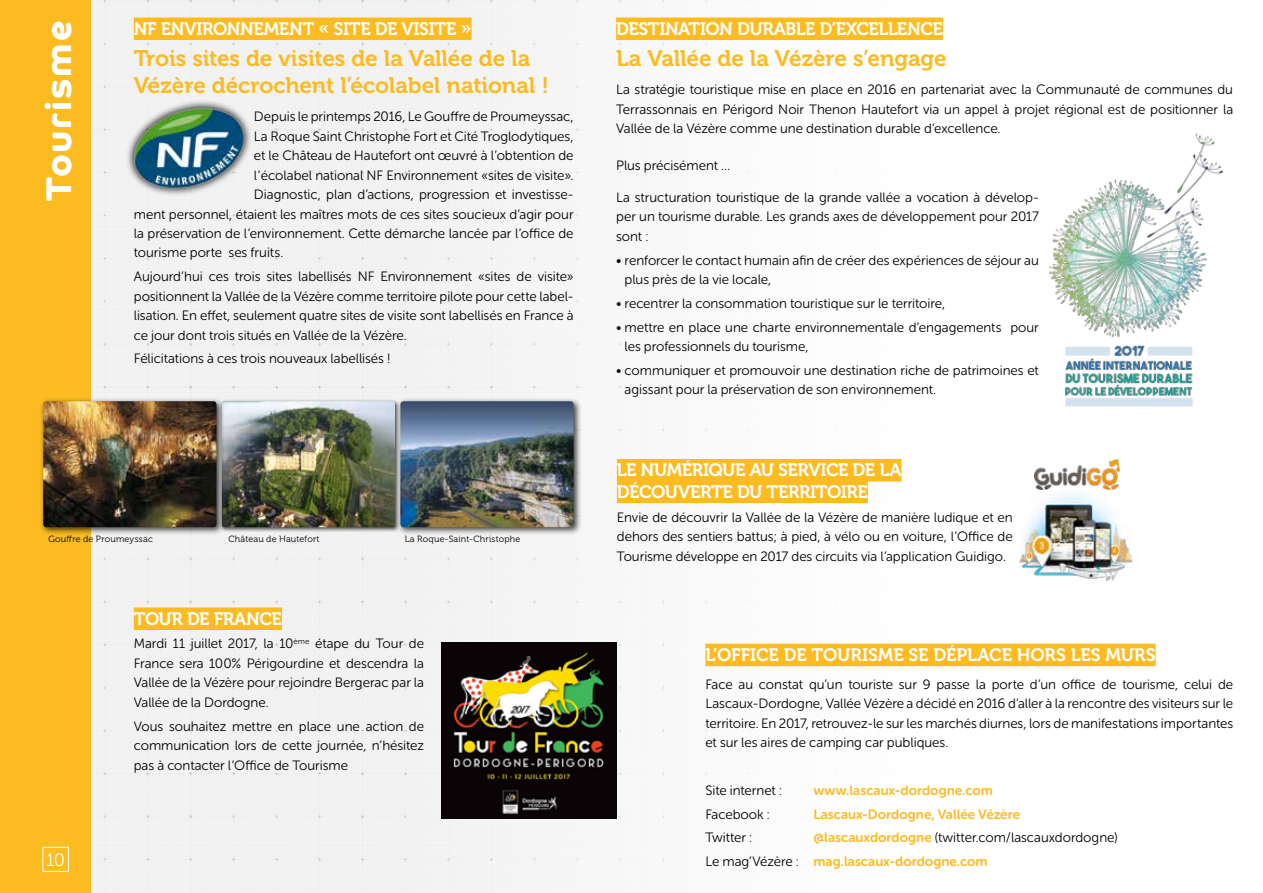
<style>
.page{position:relative;width:1263px;height:893px;background:#fff}
.page>*{position:absolute;margin:0;border:0;box-sizing:border-box;transform-origin:0 0}
.t1{font:700 36px "Co Headline";letter-spacing:.05em;color:#fff}
.t2{font:22.5px/27px "Museo 700";letter-spacing:-.005em;color:#fbbb21}
.t3{font:18px/21.6px "Museo 700";letter-spacing:-.02em;color:#fff}
.t4{font:18px "Museo Sans Rounded 300";color:#fff}
.t5{font:13.5px/19.5px "Museo Sans Rounded 300";color:#000;text-align:justify}
.t6{font:13.5px "Museo Sans Rounded 700";color:#fbbb21}
.t7{font:9px "Museo 300";letter-spacing:.02em;color:#000}
.s1{font-family:"Museo Sans Rounded 700";color:#fbbb21}
.s2{font-family:"Museo Sans Rounded 300";color:#000}
</style>
<div class="page">
<img style="left:92px;top:0;width:890px;height:893px">
<div style="left:0;top:0;width:90px;height:893px;background:#fbbb21"></div>
<div style="left:43px;top:847px;width:26px;height:25px;border:1px solid #fff"></div>
<div style="left:134px;top:18px;width:338px;height:22px;background:#fbbb21"></div>
<div style="left:134px;top:607px;width:148px;height:23px;background:#fbbb21"></div>
<div style="left:616px;top:18px;width:327px;height:22px;background:#fbbb21"></div>
<div style="left:617px;top:459px;width:284px;height:22px;background:#fbbb21"></div>
<div style="left:617px;top:481px;width:251px;height:22px;background:#fbbb21"></div>
<div style="left:220px;top:399px;width:180px;height:134px;background:#000;opacity:.75"></div>
<img style="left:225px;top:401px;width:170px;height:126px">
<div style="left:39px;top:397px;width:186px;height:138px;background:#000;opacity:.75"></div>
<img style="left:43px;top:401px;width:173px;height:126px">
<div style="left:396px;top:397px;width:186px;height:138px;background:#000;opacity:.75"></div>
<img style="left:400px;top:401px;width:174px;height:126px">
<div style="left:125px;top:99px;width:127px;height:98px;background:#000;opacity:.75"></div>
<img style="left:134px;top:107px;width:111px;height:83px">
<img style="left:1049px;top:133px;width:174px;height:274px">
<img style="left:441px;top:643px;width:176px;height:175px">
<img style="left:1020px;top:493px;width:113px;height:88px">
<img style="left:1034px;top:459px;width:85px;height:31px">
<div style="left:705px;top:644px;width:451px;height:22px;background:#fbbb21"></div>
<h1 class="t1" style="left:38px;top:201px;width:181px;rotate:-90deg">Tourisme</h1>
<h3 class="t3" style="left:134px;top:18px;width:339px">NF ENVIRONNEMENT « SITE DE VISITE »</h3>
<h2 class="t2" style="left:134px;top:45px;width:416px">Trois sites de visites de la Vallée de la<br>Vézère décrochent l’écolabel national !</h2>
<p class="t5" style="left:254px;top:107px;width:321px">Depuis le printemps 2016, Le Gouffre de Proumeyssac,</p>
<p class="t5" style="left:254px;top:126px;width:321px">La Roque Saint Christophe Fort et Cité Troglodytiques,</p>
<p class="t5" style="left:254px;top:146px;width:321px">et le Château de Hautefort ont œuvré à l’obtention de</p>
<p class="t5" style="left:254px;top:165px;width:321px">l’écolabel national NF Environnement «sites de visite».</p>
<p class="t5" style="left:254px;top:185px;width:321px">Diagnostic, plan d’actions, progression et investisse-</p>
<p class="t5" style="left:134px;top:204px;width:441px">ment personnel, étaient les maîtres mots de ces sites soucieux d’agir pour</p>
<p class="t5" style="left:134px;top:224px;width:441px">la préservation de l’environnement. Cette démarche lancée par l’office de</p>
<p class="t5" style="left:134px;top:243px;width:151px">tourisme porte ses fruits.</p>
<p class="t5" style="left:134px;top:267px;width:441px">Aujourd’hui ces trois sites labellisés NF Environnement «sites de visite» positionnent la Vallée de la Vézère comme territoire pilote pour cette label&shy;lisation. En effet, seulement quatre sites de visite sont labellisés en France à ce jour dont trois situés en Vallée de la Vézère.</p>
<p class="t5" style="left:134px;top:349px;width:258px">Félicitations à ces trois nouveaux labellisés !</p>
<p class="t7" style="left:48px;top:534px;width:106px">Gouffre de Proumeyssac</p>
<p class="t7" style="left:228px;top:534px;width:93px">Château de Hautefort</p>
<p class="t7" style="left:405px;top:534px;width:117px">La Roque-Saint-Christophe</p>
<h3 class="t4" style="left:46px;top:850px;width:20px">10</h3>
<h3 class="t3" style="left:134px;top:608px;width:150px">TOUR DE FRANCE</h3>
<p class="t5" style="left:134px;top:634px;width:292px">Mardi 11 juillet 2017, la 10<sup>ème</sup> étape du Tour de France sera 100% Périgourdine et descendra la Vallée de la Vézère pour rejoindre Bergerac par la Vallée de la Dordogne.</p>
<p class="t5" style="left:134px;top:716px;width:292px">Vous souhaitez mettre en place une action de communication lors de cette journée, n’hésitez pas à contacter l’Office de Tourisme</p>
<h3 class="t3" style="left:616px;top:18px;width:328px">DESTINATION DURABLE D’EXCELLENCE</h3>
<h2 class="t2" style="left:616px;top:45px;width:332px">La Vallée de la Vézère s’engage</h2>
<p class="t5" style="left:616px;top:80px;width:619px">La stratégie touristique mise en place en 2016 en partenariat avec la Communauté de communes du Terrassonnais en Périgord Noir Thenon Hautefort via un appel à projet régional est de positionner la Vallée de la Vézère comme une destination durable d’excellence.</p>
<p class="t5" style="left:616px;top:155px;width:116px">Plus précisément …</p>
<p class="t5" style="left:616px;top:187px;width:424px">La structuration touristique de la grande vallée a vocation à dévelop&shy;per un tourisme durable. Les grands axes de développement pour 2017 sont :</p>
<p class="t5" style="left:625px;top:250px;width:416px;text-indent:-8px">• renforcer le contact humain afin de créer des expériences de séjour au plus près de la vie locale,</p>
<p class="t5" style="left:616px;top:293px;width:330px">• recentrer la consommation touristique sur le territoire,</p>
<p class="t5" style="left:625px;top:317px;width:416px;text-indent:-8px">• mettre en place une charte environnementale d’engagements pour les professionnels du tourisme,</p>
<p class="t5" style="left:625px;top:360px;width:416px;text-indent:-8px">• communiquer et promouvoir une destination riche de patrimoines et agissant pour la préservation de son environnement.</p>
<h3 class="t3" style="left:617px;top:459px;width:286px">LE NUMÉRIQUE AU SERVICE DE LA<br>DÉCOUVERTE DU TERRITOIRE</h3>
<p class="t5" style="left:617px;top:507px;width:397px">Envie de découvrir la Vallée de la Vézère de manière ludique et en dehors des sentiers battus; à pied, à vélo ou en voiture, l’Office de Tourisme développe en 2017 des circuits via l’application Guidigo.</p>
<h3 class="t3" style="left:705px;top:644px;width:452px">L’OFFICE DE TOURISME SE DÉPLACE HORS LES MURS</h3>
<p class="t5" style="left:705px;top:675px;width:529px">Face au constat qu’un touriste sur 9 passe la porte d’un office de tourisme, celui de Lascaux-Dordogne, Vallée Vézère a décidé en 2016 d’aller à la rencontre des visiteurs sur le territoire. En 2017, retrouvez-le sur les marchés diurnes, lors de manifestations importantes et sur les aires de camping car publiques.</p>
<p class="t5" style="left:705px;top:781px;width:78px">Site internet :</p>
<p class="t6" style="left:813px;top:783px;width:181px">www.lascaux-dordogne.com</p>
<p class="t5" style="left:705px;top:804px;width:66px">Facebook :</p>
<p class="t6" style="left:813px;top:806px;width:208px">Lascaux-Dordogne, Vallée Vézère</p>
<p class="t5" style="left:705px;top:828px;width:48px">Twitter :</p>
<p class="t5" style="left:813px;top:828px;width:306px"><span class="s1">@lascauxdordogne</span> (twitter.com/lascauxdordogne)</p>
<p class="t6" style="left:705px;top:854px;width:284px"><span class="s2">Le mag’Vézère :</span> mag.lascaux-dordogne.com</p>
</div>
